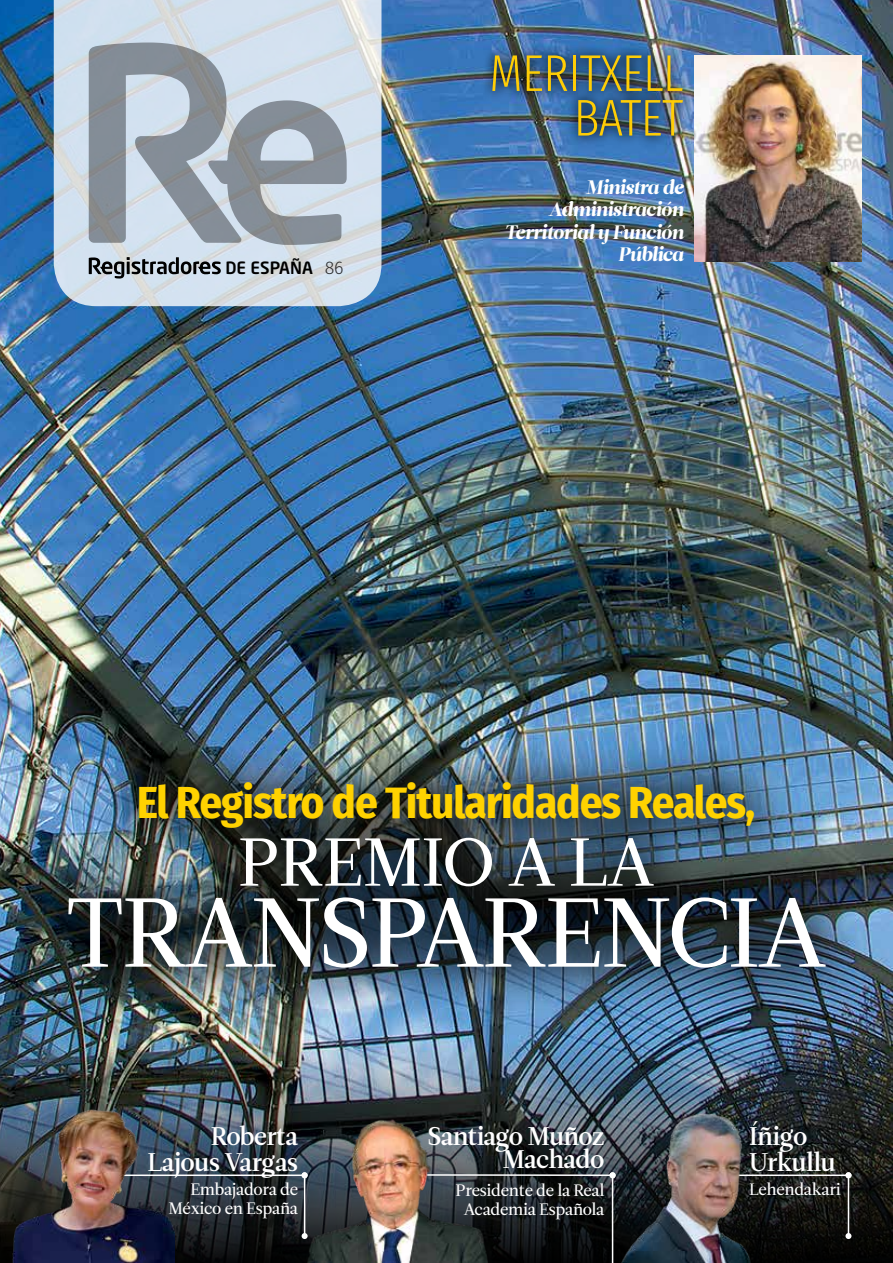
<style>
.page{position:relative;width:893px;height:1263px;background:#fff}
.page>*{position:absolute;margin:0;border:0;box-sizing:border-box;transform-origin:0 0}
.t1{font:97.5px "Leitura Roman 2";letter-spacing:-.025em;color:#fff}
.t2{font:67.5px "Leitura Roman 2";letter-spacing:-.01em;color:#fff}
.t3{font:300 extra-condensed 51.75px/44.7px "Fira Sans";letter-spacing:-.01em;color:#ffcd05;text-align:right}
.t4{font:700 45px "Fira Sans Condensed";letter-spacing:-.025em;color:#ffd200}
.t5{font:25.5px/25.5px "Leitura Roman 3";letter-spacing:-.02em;color:#fff;text-align:right}
.t6{font:italic 19.5px/22.5px "Leitura Display";letter-spacing:-.02em;color:#fff;text-align:right}
.t7{font:500 16.8px "Neo Sans Std";color:#000}
.t8{font:16.5px/19.5px "Leitura Roman 2";letter-spacing:-.02em;color:#fff;text-align:right}
.s1{font-family:"Fira Sans";font-weight:300;font-size:18px}
</style>
<div class="page">
<img style="left:0;top:0;width:892px;height:1012px">
<img style="left:0;top:1012px;width:892px;height:251px">
<svg style="left:54px;top:0;width:327px;height:306px;background:#d1dde9"></svg>
<svg style="left:89px;top:43px;width:257px;height:202px;background:#a8b2bc"></svg>
<svg style="left:89px;top:257px;width:132px;height:22px;background:#8c949b"></svg>
<hr style="left:97px;top:1174px;width:207px;height:2px;background:#fff">
<img style="left:0;top:1097px;width:175px;height:166px">
<hr style="left:611px;top:1175px;width:2px;height:88px;background:#fff">
<hr style="left:423px;top:1174px;width:189px;height:2px;background:#fff">
<svg style="left:609px;top:1172px;width:6px;height:6px"></svg>
<img style="left:265px;top:1089px;width:224px;height:174px">
<hr style="left:847px;top:1175px;width:1px;height:61px;background:#fff">
<svg style="left:845px;top:1233px;width:6px;height:6px"></svg>
<hr style="left:696px;top:1174px;width:152px;height:2px;background:#fff">
<svg style="left:845px;top:1172px;width:6px;height:6px"></svg>
<img style="left:619px;top:1113px;width:202px;height:150px">
<div style="left:19px;top:733px;width:854px;height:285px;background:#000;opacity:.7"></div>
<img style="left:693px;top:55px;width:167px;height:206px">
<div style="left:481px;top:44px;width:212px;height:103px;background:#000;opacity:.75"></div>
<p class="t7" style="left:225px;top:257px;width:120px">DE ESPAÑA <span class="s1">86</span></p>
<h3 class="t3" style="left:489px;top:50px;width:195px">MERITXELL<br>BATET</h3>
<p class="t6" style="left:504px;top:176px;width:180px">Ministra de<br>Administración<br>Territorial y Función<br>Pública</p>
<h3 class="t4" style="left:137px;top:765px;width:619px">El Registro de Titularidades Reales,</h3>
<h2 class="t2" style="left:238px;top:823px;width:417px">PREMIO A LA</h2>
<h1 class="t1" style="left:66px;top:876px;width:761px">TRANSPARENCIA</h1>
<h3 class="t5" style="left:147px;top:1124px;width:152px">Roberta<br>Lajous Vargas</h3>
<p class="t8" style="left:168px;top:1179px;width:131px">Embajadora de<br>México en España</p>
<h3 class="t5" style="left:427px;top:1125px;width:178px;line-height:22.5px">Santiago Muñoz<br>Machado</h3>
<p class="t8" style="left:455px;top:1180px;width:150px;text-align:center">Presidente de la Real<br>Academia Española</p>
<h3 class="t5" style="left:748px;top:1124px;width:88px;text-align:left">Íñigo<br>Urkullu</h3>
<p class="t8" style="left:748px;top:1179px;width:93px">Lehendakari</p>
</div>
